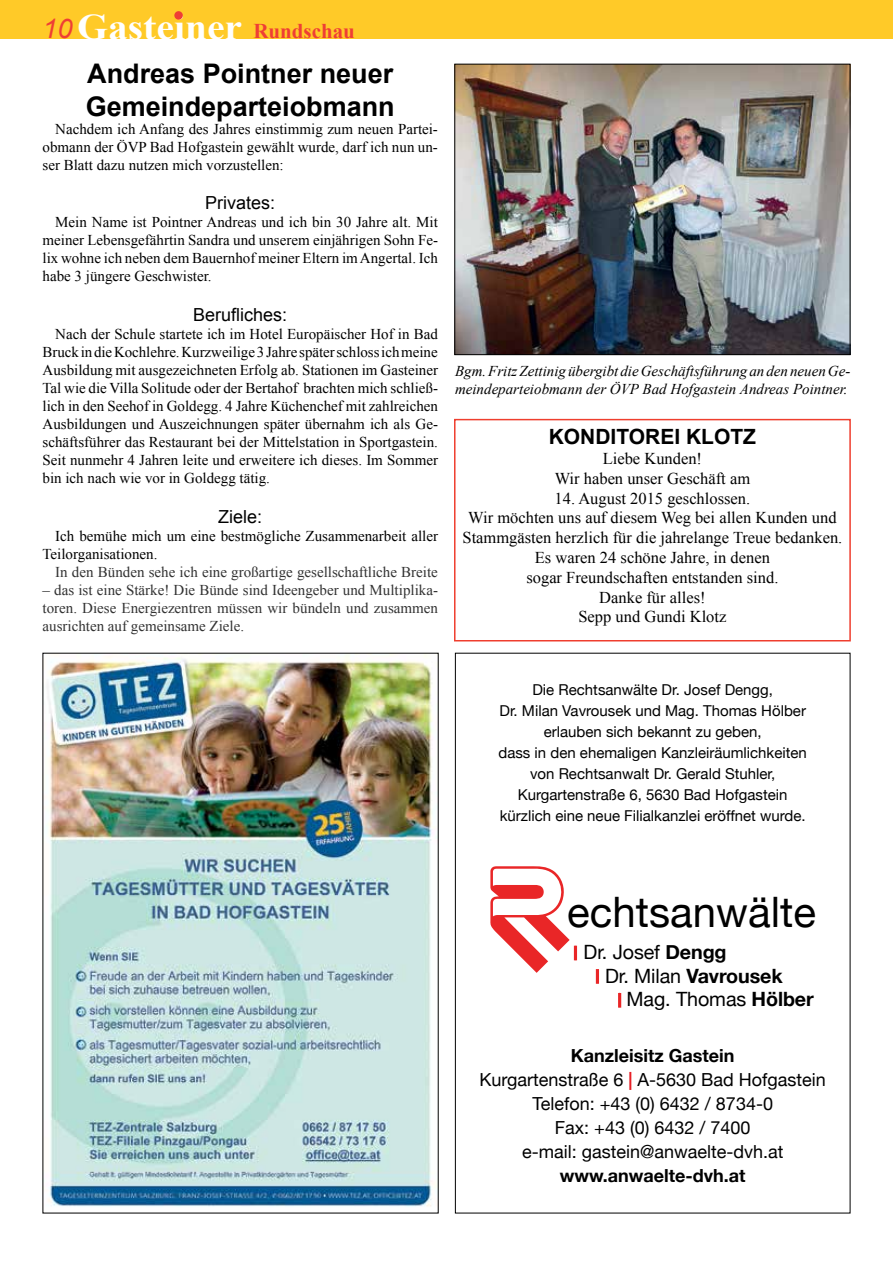
<style>
.page{position:relative;width:893px;height:1263px;background:#fff}
.page>*{position:absolute;margin:0;border:0;box-sizing:border-box;transform-origin:0 0}
.t1{font:42px "Helvetica Neue";color:#000}
.t2{font:700 36px "Times New Roman";color:#fff;scale:1.1 1}
.t3{font:700 27px/32.4px "Arial";color:#000}
.t4{font:700 21px "Arial";color:#000}
.t5{font:19.65px "Helvetica Neue";letter-spacing:-.005em;color:#000}
.t6{font:700 19.65px "Helvetica Neue";letter-spacing:-.005em;color:#000}
.t7{font:18px/24px "Helvetica Neue";color:#000;text-align:center}
.t8{font:18px "Arial";color:#000}
.t9{font:700 18px "Helvetica Neue";color:#000}
.t10{font:16.5px/19.8px "Times New Roman";color:#000;text-align:center}
.t11{font:15px/18px "Times New Roman";color:#000;text-align:justify}
.t12{font:15px/21px "Helvetica Neue";color:#000;text-align:center}
.t13{font:15px/18px "Times New Roman";color:#323232;text-align:justify}
.t14{font:italic 15px/18px "Times New Roman";color:#000}
.s1{font-family:"Arial";font-weight:400;font-style:italic;font-size:27px;color:#ef3e35}
.s2{font-size:21px;color:#ef3e35}
.s3{font-weight:700}
.s4{font-weight:400}
.s5{font-weight:700;color:#e71d24}
</style>
<div class="page">
<div style="left:0;top:0;width:893px;height:39px;background:#ffca28"></div>
<div style="left:174px;top:11px;width:9px;height:9px;background:#ef3e35;border-radius:50%"></div>
<img style="left:47px;top:655px;width:390px;height:552px">
<img style="left:456px;top:66px;width:392px;height:287px">
<div style="left:454px;top:64px;width:396px;height:291px;border:1px solid #000"></div>
<div style="left:454px;top:419px;width:397px;height:222px;border:2px solid #ef3e2e"></div>
<svg style="left:490px;top:866px;width:80px;height:107px"></svg>
<hr style="left:574px;top:946px;width:3px;height:14px;background:#e92627">
<hr style="left:596px;top:969px;width:3px;height:15px;background:#e92627">
<hr style="left:618px;top:993px;width:3px;height:15px;background:#e92627">
<h2 class="t2" style="left:43px;top:2px;width:285px"><span class="s1">10</span> Gasteiner <span class="s2">Rundschau</span></h2>
<h3 class="t3" style="left:86px;top:59px;width:311px">Andreas Pointner neuer<br>Gemeindeparteiobmann</h3>
<p class="t11" style="left:43px;top:120px;width:397px;text-indent:13px">Nachdem ich Anfang des Jahres einstimmig zum neuen Partei&shy;obmann der ÖVP Bad Hofgastein gewählt wurde, darf ich nun un&shy;ser Blatt dazu nutzen mich vorzustellen:</p>
<p class="t8" style="left:205px;top:191px;width:72px">Privates:</p>
<p class="t11" style="left:43px;top:213px;width:397px;text-indent:13px">Mein Name ist Pointner Andreas und ich bin 30 Jahre alt. Mit meiner Lebensgefährtin Sandra und unserem einjährigen Sohn Fe&shy;lix wohne ich neben dem Bauernhof meiner Eltern im Angertal. Ich habe 3 jüngere Geschwister.</p>
<p class="t8" style="left:193px;top:303px;width:96px">Berufliches:</p>
<p class="t11" style="left:43px;top:325px;width:397px;text-indent:13px">Nach der Schule startete ich im Hotel Europäischer Hof in Bad Bruck in die Kochlehre. Kurzweilige 3 Jahre später schloss ich meine Ausbildung mit ausgezeichneten Erfolg ab. Stationen im Gasteiner Tal wie die Villa Solitude oder der Bertahof brachten mich schließ&shy;lich in den Seehof in Goldegg. 4 Jahre Küchenchef mit zahlreichen Ausbildungen und Auszeichnungen später übernahm ich als Ge&shy;schäftsführer das Restaurant bei der Mittelstation in Sportgastein.<br>Seit nunmehr 4 Jahren leite und erweitere ich dieses. Im Sommer bin ich nach wie vor in Goldegg tätig.</p>
<p class="t8" style="left:218px;top:504px;width:46px">Ziele:</p>
<p class="t11" style="left:43px;top:526px;width:397px;text-indent:13px">Ich bemühe mich um eine bestmögliche Zusammenarbeit aller<br>Teilorganisationen.</p>
<p class="t13" style="left:55px;top:562px;width:384px">In den Bünden sehe ich eine großartige gesellschaftliche Breite</p>
<p class="t13" style="left:43px;top:580px;width:397px">– das ist eine Stärke! Die Bünde sind Ideengeber und Multiplika&shy;toren. Diese Energiezentren müssen wir bündeln und zusammen ausrichten auf gemeinsame Ziele.</p>
<p class="t14" style="left:455px;top:362px;width:397px">Bgm. Fritz Zettinig übergibt die Geschäftsführung an den neuen Ge&shy;meindeparteiobmann der ÖVP Bad Hofgastein Andreas Pointner.</p>
<h3 class="t4" style="left:549px;top:423px;width:209px">KONDITOREI KLOTZ</h3>
<p class="t10" style="left:555px;top:448px;width:197px">Liebe Kunden!<br>Wir haben unser Geschäft am</p>
<p class="t10" style="left:462px;top:488px;width:381px">14. August 2015 geschlossen.<br>Wir möchten uns auf diesem Weg bei allen Kunden und Stammgästen herzlich für die jahrelange Treue bedanken.<br>Es waren 24 schöne Jahre, in denen<br>sogar Freundschaften entstanden sind.<br>Danke für alles!<br>Sepp und Gundi Klotz</p>
<p class="t12" style="left:498px;top:679px;width:310px">Die Rechtsanwälte Dr. Josef Dengg,<br>Dr. Milan Vavrousek und Mag. Thomas Hölber erlauben sich bekannt zu geben,<br>dass in den ehemaligen Kanzleiräumlichkeiten von Rechtsanwalt Dr. Gerald Stuhler, Kurgartenstraße 6, 5630 Bad Hofgastein kürzlich eine neue Filialkanzlei eröffnet wurde.</p>
<h1 class="t1" style="left:567px;top:887px;width:251px">echtsanwälte</h1>
<h3 class="t5" style="left:584px;top:940px;width:145px">Dr. Josef <span class="s3">Dengg</span></h3>
<h3 class="t6" style="left:605px;top:964px;width:179px"><span class="s4">Dr. Milan</span> Vavrousek</h3>
<h3 class="t5" style="left:627px;top:988px;width:189px">Mag. Thomas <span class="s3">Hölber</span></h3>
<p class="t7" style="left:480px;top:1043px;width:348px"><span class="s3">Kanzleisitz Gastein<br></span>Kurgartenstraße 6 <span class="s5">|</span> A-5630 Bad Hofgastein<br>Telefon: +43 (0) 6432 / 8734-0<br>Fax: +43 (0) 6432 / 7400<br>e-mail: gastein@anwaelte-dvh.at</p>
<p class="t9" style="left:560px;top:1164px;width:187px">www.anwaelte-dvh.at</p>
</div>
